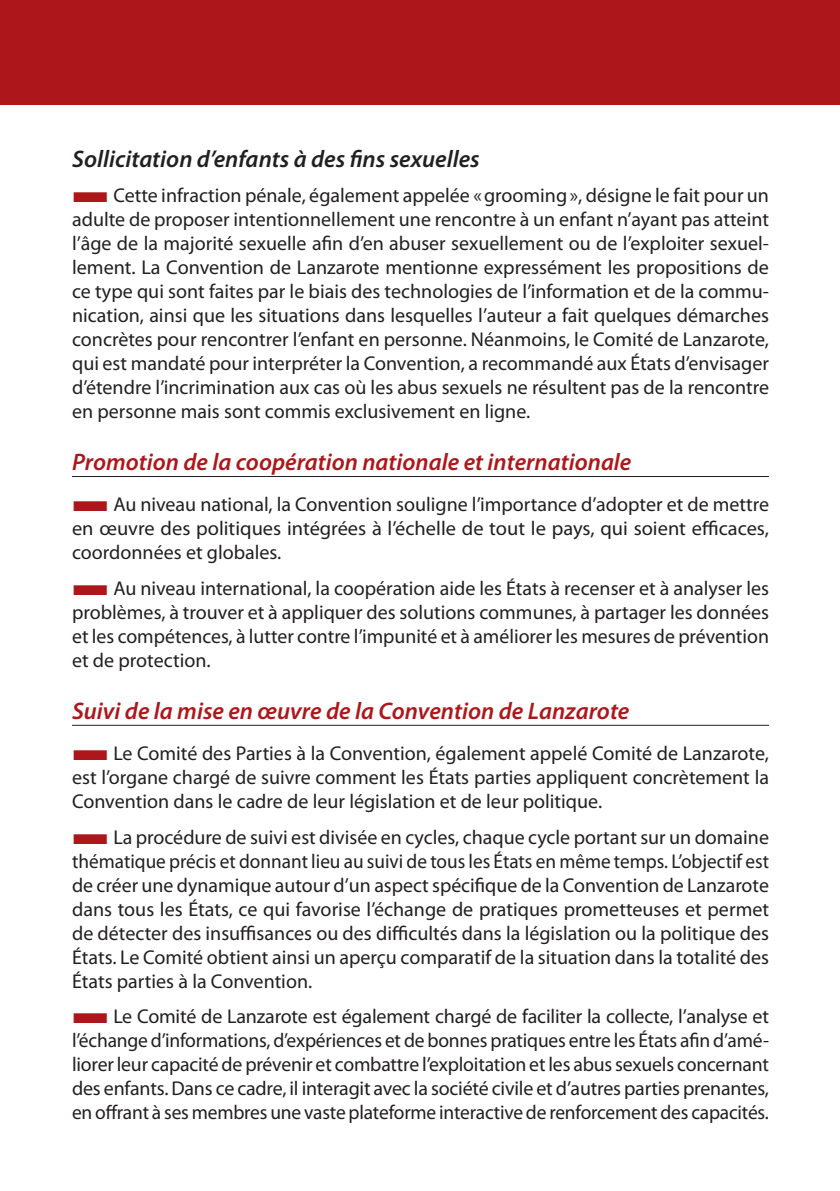
<style>
.page{position:relative;width:840px;height:1191px;background:#fff}
.page>*{position:absolute;margin:0;border:0;box-sizing:border-box;transform-origin:0 0}
.t1{font:italic 600 24px "Myriad Pro";color:#ad171b}
.t2{font:italic 600 24px "Myriad Pro";color:#231f20}
.t3{font:20px/24px "Myriad Pro";color:#231f20;text-align:justify}
.s1{color:#ad171b}
</style>
<div class="page">
<hr style="left:72px;top:476px;width:696px;height:1px;background:#231f20">
<hr style="left:72px;top:725px;width:696px;height:1px;background:#231f20">
<div style="left:0;top:0;width:839px;height:105px;background:#ad171b"></div>
<p class="t2" style="left:72px;top:143px;width:409px">Sollicitation d’enfants à des fins sexuelles</p>
<p class="t3" style="left:72px;top:183px;width:698px"><span class="s1">■</span>Cette infraction pénale, également appelée «grooming», désigne le fait pour un adulte de proposer intentionnellement une rencontre à un enfant n’ayant pas atteint l’âge de la majorité sexuelle afin d’en abuser sexuellement ou de l’exploiter sexuel&shy;lement. La Convention de Lanzarote mentionne expressément les propositions de ce type qui sont faites par le biais des technologies de l’information et de la commu&shy;nication, ainsi que les situations dans lesquelles l’auteur a fait quelques démarches concrètes pour rencontrer l’enfant en personne. Néanmoins, le Comité de Lanzarote, qui est mandaté pour interpréter la Convention, a recommandé aux États d’envisager d’étendre l’incrimination aux cas où les abus sexuels ne résultent pas de la rencontre en personne mais sont commis exclusivement en ligne.</p>
<p class="t1" style="left:72px;top:447px;width:560px">Promotion de la coopération nationale et internationale</p>
<p class="t3" style="left:72px;top:492px;width:698px"><span class="s1">■</span>Au niveau national, la Convention souligne l’importance d’adopter et de mettre en œuvre des politiques intégrées à l’échelle de tout le pays, qui soient efficaces, coordonnées et globales.</p>
<p class="t3" style="left:72px;top:576px;width:698px"><span class="s1">■</span>Au niveau international, la coopération aide les États à recenser et à analyser les problèmes, à trouver et à appliquer des solutions communes, à partager les données et les compétences, à lutter contre l’impunité et à améliorer les mesures de prévention et de protection.</p>
<p class="t1" style="left:72px;top:696px;width:558px">Suivi de la mise en œuvre de la Convention de Lanzarote</p>
<p class="t3" style="left:72px;top:741px;width:698px"><span class="s1">■</span>Le Comité des Parties à la Convention, également appelé Comité de Lanzarote, est l’organe chargé de suivre comment les États parties appliquent concrètement la Convention dans le cadre de leur législation et de leur politique.</p>
<p class="t3" style="left:72px;top:824px;width:698px"><span class="s1">■</span>La procédure de suivi est divisée en cycles, chaque cycle portant sur un domaine thématique précis et donnant lieu au suivi de tous les États en même temps. L’objectif est de créer une dynamique autour d’un aspect spécifique de la Convention de Lanzarote dans tous les États, ce qui favorise l’échange de pratiques prometteuses et permet de détecter des insuffisances ou des difficultés dans la législation ou la politique des États. Le Comité obtient ainsi un aperçu comparatif de la situation dans la totalité des États parties à la Convention.</p>
<p class="t3" style="left:72px;top:1004px;width:698px"><span class="s1">■</span>Le Comité de Lanzarote est également chargé de faciliter la collecte, l’analyse et l’échange d’informations, d’expériences et de bonnes pratiques entre les États afin d’amé&shy;liorer leur capacité de prévenir et combattre l’exploitation et les abus sexuels concernant des enfants. Dans ce cadre, il interagit avec la société civile et d’autres parties prenantes, en offrant à ses membres une vaste plateforme interactive de renforcement des capacités.</p>
</div>
